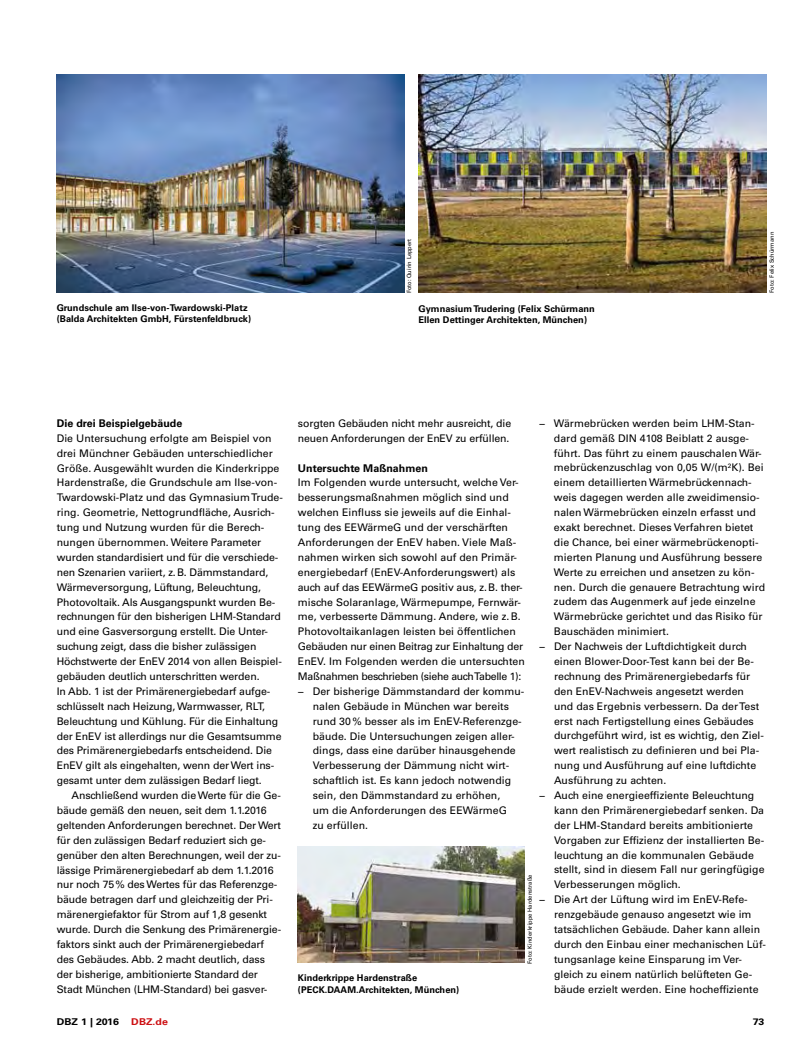
<style>
.page{position:relative;width:798px;height:1053px;background:#fff}
.page>*{position:absolute;margin:0;border:0;box-sizing:border-box;transform-origin:0 0}
.t1{font:700 10.62px "Univers LT Std";letter-spacing:.005em;color:#000}
.t2{font:10.5px/14.9px "Univers LT Std";letter-spacing:.005em;color:#000}
.t3{font:10.5px "Univers LT Std";letter-spacing:-.03em;color:#000}
.t4{font:10.5px "Univers LT Std";letter-spacing:-.02em;color:#000}
.t5{font:700 9.38px "Univers LT Std";letter-spacing:.005em;color:#000;scale:1.13 1}
.t6{font:700 9.38px "Univers LT Std";color:#cd1013;scale:1.13 1}
.t7{font:700 9.25px/11.1px "Univers LT Std";letter-spacing:.005em;color:#000}
.t8{font:5.75px "Univers LT Std";letter-spacing:.005em;color:#000}
</style>
<div class="page">
<img style="left:57px;top:74px;width:347px;height:219px">
<img style="left:298px;top:846px;width:226px;height:116px">
<img style="left:418px;top:74px;width:347px;height:219px">
<p class="t7" style="left:57px;top:302px;width:196px">Grundschule am Ilse-von-Twardowski-Platz (Balda Architekten GmbH, Fürstenfeldbruck)</p>
<p class="t8" style="left:405px;top:293px;width:56px;rotate:-90deg">Foto: Quirin Leppert</p>
<p class="t7" style="left:418px;top:303px;width:178px">Gymnasium Trudering (Felix Schürmann<br>Ellen Dettinger Architekten, München)</p>
<p class="t8" style="left:768px;top:293px;width:63px;rotate:-90deg">Foto: Felix Schürmann</p>
<p class="t1" style="left:57px;top:417px;width:127px">Die drei Beispielgebäude</p>
<p class="t2" style="left:57px;top:430px;width:228px">Die Untersuchung erfolgte am Beispiel von drei Münchner Gebäuden unterschiedlicher Größe. Ausgewählt wurden die Kinderkrippe Hardenstraße, die Grundschule am Ilse-von-Twardowski-Platz und das Gymnasium Trude&shy;ring. Geometrie, Nettogrundfläche, Ausrich&shy;tung und Nutzung wurden für die Berech&shy;nungen übernommen. Weitere Parameter wurden standardisiert und für die verschiede&shy;nen Szenarien variiert, z.B. Dämmstandard, Wärmeversorgung, Lüftung, Beleuchtung, Photovoltaik. Als Ausgangspunkt wurden Be&shy;rechnungen für den bisherigen LHM-Standard und eine Gasversorgung erstellt. Die Unter&shy;suchung zeigt, dass die bisher zulässigen Höchstwerte der EnEV 2014 von allen Beispiel&shy;gebäuden deutlich unterschritten werden.<br>In Abb. 1 ist der Primärenergiebedarf aufge&shy;schlüsselt nach Heizung, Warmwasser, RLT, Beleuchtung und Kühlung. Für die Einhaltung der EnEV ist allerdings nur die Gesamtsumme des Primärenergiebedarfs entscheidend. Die EnEV gilt als eingehalten, wenn der Wert ins&shy;gesamt unter dem zulässigen Bedarf liegt.</p>
<p class="t2" style="left:57px;top:788px;width:226px;text-indent:15px">Anschließend wurden die Werte für die Ge&shy;bäude gemäß den neuen, seit dem 1.1.2016 geltenden Anforderungen berechnet. Der Wert für den zulässigen Bedarf reduziert sich ge&shy;genüber den alten Berechnungen, weil der zu&shy;lässige Primärenergiebedarf ab dem 1.1.2016 nur noch 75% des Wertes für das Referenzge&shy;bäude betragen darf und gleichzeitig der Pri&shy;märenergiefaktor für Strom auf 1,8 gesenkt wurde. Durch die Senkung des Primärenergie&shy;faktors sinkt auch der Primärenergiebedarf des Gebäudes. Abb. 2 macht deutlich, dass der bisherige, ambitionierte Standard der Stadt München (LHM-Standard) bei gasver-</p>
<p class="t2" style="left:298px;top:415px;width:215px">sorgten Gebäuden nicht mehr ausreicht, die neuen Anforderungen der EnEV zu erfüllen.</p>
<p class="t1" style="left:298px;top:461px;width:131px">Untersuchte Maßnahmen</p>
<p class="t2" style="left:298px;top:475px;width:222px">Im Folgenden wurde untersucht, welche Ver-</p>
<p class="t2" style="left:298px;top:490px;width:212px">besserungsmaßnahmen möglich sind und</p>
<p class="t2" style="left:298px;top:505px;width:214px">welchen Einfluss sie jeweils auf die Einhal-</p>
<p class="t2" style="left:298px;top:520px;width:211px">tung des EEWärmeG und der verschärften</p>
<p class="t2" style="left:298px;top:535px;width:220px">Anforderungen der EnEV haben. Viele Maß-</p>
<p class="t2" style="left:298px;top:549px;width:220px">nahmen wirken sich sowohl auf den Primär-</p>
<p class="t2" style="left:298px;top:564px;width:219px">energiebedarf (EnEV-Anforderungswert) als</p>
<p class="t2" style="left:298px;top:579px;width:226px">auch auf das EEWärmeG positiv aus, z.B. ther-</p>
<p class="t2" style="left:298px;top:594px;width:224px">mische Solaranlage, Wärmepumpe, Fernwär-</p>
<p class="t2" style="left:298px;top:609px;width:224px">me, verbesserte Dämmung. Andere, wie z.B.</p>
<p class="t2" style="left:298px;top:624px;width:219px">Photovoltaikanlagen leisten bei öffentlichen</p>
<p class="t4" style="left:298px;top:640px;width:227px">Gebäuden nur einen Beitrag zur Einhaltung der</p>
<p class="t2" style="left:298px;top:654px;width:228px">EnEV. Im Folgenden werden die untersuchten</p>
<p class="t3" style="left:298px;top:670px;width:225px">Maßnahmen beschrieben (siehe auch Tabelle 1):</p>
<p class="t2" style="left:298px;top:683px;width:228px">− Der bisherige Dämmstandard der kommu-</p>
<p class="t2" style="left:313px;top:698px;width:198px">nalen Gebäude in München war bereits</p>
<p class="t2" style="left:313px;top:713px;width:210px">rund 30% besser als im EnEV-Referenzge-</p>
<p class="t2" style="left:313px;top:728px;width:203px">bäude. Die Untersuchungen zeigen aller-</p>
<p class="t2" style="left:313px;top:743px;width:204px">dings, dass eine darüber hinausgehende</p>
<p class="t2" style="left:313px;top:758px;width:198px">Verbesserung der Dämmung nicht wirt-</p>
<p class="t2" style="left:313px;top:773px;width:200px">schaftlich ist. Es kann jedoch notwendig</p>
<p class="t2" style="left:313px;top:788px;width:189px">sein, den Dämmstandard zu erhöhen,</p>
<p class="t2" style="left:313px;top:802px;width:195px">um die Anforderungen des EEWärmeG</p>
<p class="t2" style="left:313px;top:817px;width:57px">zu erfüllen.</p>
<p class="t2" style="left:539px;top:415px;width:217px">− Wärmebrücken werden beim LHM-Stan-</p>
<p class="t2" style="left:553px;top:430px;width:196px">dard gemäß DIN 4108 Beiblatt 2 ausge-</p>
<p class="t2" style="left:553px;top:445px;width:209px">führt. Das führt zu einem pauschalen Wär-</p>
<p class="t2" style="left:553px;top:460px;width:211px">mebrückenzuschlag von 0,05 W/(m²K). Bei</p>
<p class="t2" style="left:553px;top:475px;width:199px">einem detaillierten Wärmebrückennach-</p>
<p class="t2" style="left:553px;top:490px;width:207px">weis dagegen werden alle zweidimensio-</p>
<p class="t2" style="left:553px;top:505px;width:203px">nalen Wärmebrücken einzeln erfasst und</p>
<p class="t2" style="left:553px;top:520px;width:201px">exakt berechnet. Dieses Verfahren bietet</p>
<p class="t2" style="left:553px;top:534px;width:206px">die Chance, bei einer wärmebrückenopti-</p>
<p class="t2" style="left:553px;top:549px;width:210px">mierten Planung und Ausführung bessere</p>
<p class="t2" style="left:553px;top:564px;width:202px">Werte zu erreichen und ansetzen zu kön-</p>
<p class="t2" style="left:553px;top:579px;width:213px">nen. Durch die genauere Betrachtung wird</p>
<p class="t2" style="left:553px;top:594px;width:203px">zudem das Augenmerk auf jede einzelne</p>
<p class="t2" style="left:553px;top:609px;width:210px">Wärmebrücke gerichtet und das Risiko für</p>
<p class="t2" style="left:553px;top:624px;width:116px">Bauschäden minimiert.</p>
<p class="t2" style="left:539px;top:639px;width:209px">− Der Nachweis der Luftdichtigkeit durch</p>
<p class="t2" style="left:553px;top:654px;width:201px">einen Blower-Door-Test kann bei der Be-</p>
<p class="t2" style="left:553px;top:668px;width:198px">rechnung des Primärenergiebedarfs für</p>
<p class="t2" style="left:553px;top:683px;width:191px">den EnEV-Nachweis angesetzt werden</p>
<p class="t2" style="left:553px;top:698px;width:207px">und das Ergebnis verbessern. Da der Test</p>
<p class="t2" style="left:553px;top:713px;width:201px">erst nach Fertigstellung eines Gebäudes</p>
<p class="t2" style="left:553px;top:728px;width:211px">durchgeführt wird, ist es wichtig, den Ziel-</p>
<p class="t2" style="left:553px;top:743px;width:207px">wert realistisch zu definieren und bei Pla-</p>
<p class="t2" style="left:553px;top:758px;width:203px">nung und Ausführung auf eine luftdichte</p>
<p class="t2" style="left:553px;top:773px;width:114px">Ausführung zu achten.</p>
<p class="t2" style="left:539px;top:787px;width:217px">− Auch eine energieeffiziente Beleuchtung</p>
<p class="t2" style="left:553px;top:802px;width:211px">kann den Primärenergiebedarf senken. Da</p>
<p class="t2" style="left:553px;top:817px;width:200px">der LHM-Standard bereits ambitionierte</p>
<p class="t2" style="left:553px;top:832px;width:212px">Vorgaben zur Effizienz der installierten Be-</p>
<p class="t2" style="left:553px;top:847px;width:201px">leuchtung an die kommunalen Gebäude</p>
<p class="t2" style="left:553px;top:862px;width:212px">stellt, sind in diesem Fall nur geringfügige</p>
<p class="t2" style="left:553px;top:877px;width:128px">Verbesserungen möglich.</p>
<p class="t2" style="left:539px;top:892px;width:210px">− Die Art der Lüftung wird im EnEV-Refe-</p>
<p class="t2" style="left:554px;top:906px;width:199px">renzgebäude genauso angesetzt wie im</p>
<p class="t2" style="left:554px;top:921px;width:207px">tatsächlichen Gebäude. Daher kann allein</p>
<p class="t2" style="left:554px;top:936px;width:213px">durch den Einbau einer mechanischen Lüf-</p>
<p class="t2" style="left:554px;top:951px;width:189px">tungsanlage keine Einsparung im Ver-</p>
<p class="t2" style="left:554px;top:966px;width:199px">gleich zu einem natürlich belüfteten Ge-</p>
<p class="t2" style="left:554px;top:981px;width:206px">bäude erzielt werden. Eine hocheffiziente</p>
<p class="t8" style="left:526px;top:963px;width:91px;rotate:-90deg">Foto: Kinderkrippe Hardenstraße</p>
<p class="t7" style="left:298px;top:972px;width:163px">Kinderkrippe Hardenstraße (PECK.DAAM.Architekten, München)</p>
<p class="t5" style="left:57px;top:1016px;width:57px">DBZ 1 | 2016</p>
<p class="t6" style="left:131px;top:1016px;width:34px">DBZ.de</p>
<p class="t5" style="left:752px;top:1016px;width:12px">73</p>
</div>
